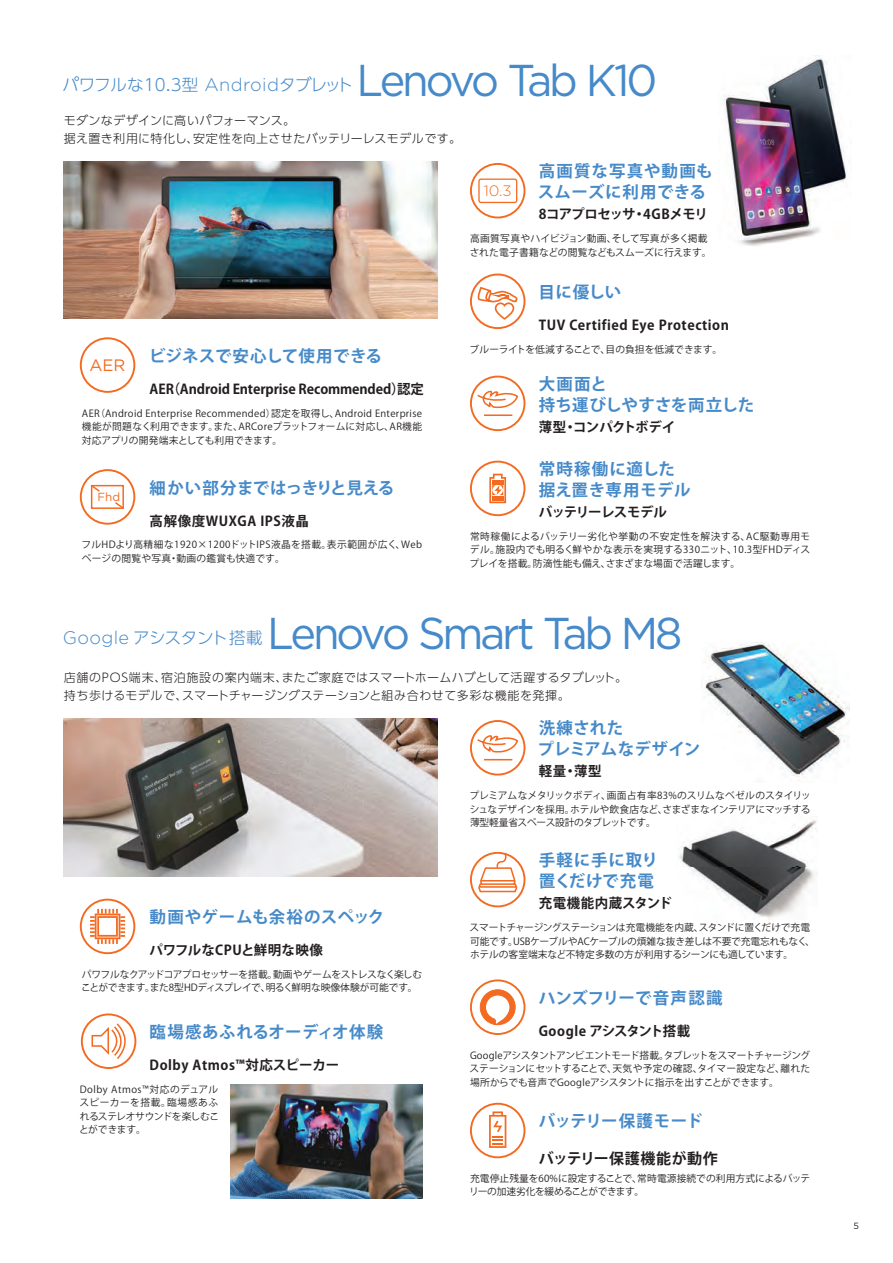
<style>
.page{position:relative;width:893px;height:1263px;background:#fff}
.page>*{position:absolute;margin:0;border:0;box-sizing:border-box;transform-origin:0 0}
.t1{font:44.55px "Gotham";letter-spacing:-.075em;color:#468ac9}
.t2{font:700 16.5px/21px "Koz Go Pro";letter-spacing:.025em;color:#468ac9}
.t3{font:300 16.5px "UD Shin Go Pro";letter-spacing:-.025em;color:#468ac9}
.t4{font:700 16.5px/21px "Koz Go Pro";letter-spacing:.05em;color:#468ac9}
.t5{font:700 16.5px/21px "Koz Go Pro";letter-spacing:.005em;color:#468ac9}
.t6{font:700 16.5px "Koz Go Pro";letter-spacing:-.01em;color:#468ac9}
.t7{font:700 16.5px/21px "Koz Go Pro";letter-spacing:.045em;color:#468ac9}
.t8{font:700 16.5px "Koz Go Pro";letter-spacing:-.025em;color:#468ac9}
.t9{font:16.5px "Gotham";color:#f36a21}
.t10{font:700 15px "Koz Go Pro";letter-spacing:.04em;color:#231f20}
.t11{font:300 15px "Gotham";color:#f36a21}
.t12{font:700 13.5px "Koz Go Pro";letter-spacing:.04em;color:#231f20}
.t13{font:700 13.5px "Koz Go Pro";letter-spacing:-.005em;color:#231f20}
.t14{font:700 13.5px "Koz Go Pro";letter-spacing:-.04em;color:#231f20}
.t15{font:700 13.5px "Koz Go Pro";letter-spacing:.02em;color:#231f20}
.t16{font:700 13.5px "Koz Go Pro";letter-spacing:-.035em;color:#231f20}
.t17{font:300 12px/18px "UD Shin Go Pro";letter-spacing:.03em;color:#231f20}
.t18{font:11.7px "Gotham";color:#f36a21}
.t19{font:9.75px/13.5px "Koz Go Pro";letter-spacing:-.01em;color:#231f20;text-align:justify}
.t20{font:9.75px/13.5px "Koz Go Pro";letter-spacing:.025em;color:#231f20}
.t21{font:9.75px/13.5px "Koz Go Pro";letter-spacing:.015em;color:#231f20}
.t22{font:9px "Gotham";color:#231f20}
.s1{font-family:"Gotham";font-size:18.15px}
</style>
<div class="page">
<img style="left:64px;top:162px;width:374px;height:157px">
<img style="left:64px;top:719px;width:374px;height:157px">
<img style="left:704px;top:642px;width:146px;height:139px">
<img style="left:231px;top:1084px;width:191px;height:115px">
<img style="left:679px;top:820px;width:139px;height:99px">
<div style="left:470px;top:979px;width:55px;height:56px;border:2px solid #f36a21;border-radius:50%"></div>
<svg style="left:480px;top:989px;width:36px;height:36px"></svg>
<div style="left:470px;top:720px;width:55px;height:55px;border:2px solid #f36a21;border-radius:50%"></div>
<svg style="left:476px;top:735px;width:43px;height:41px"></svg>
<div style="left:80px;top:337px;width:55px;height:56px;border:2px solid #f36a21;border-radius:50%"></div>
<div style="left:470px;top:376px;width:55px;height:55px;border:2px solid #f36a21;border-radius:50%"></div>
<svg style="left:476px;top:390px;width:43px;height:42px"></svg>
<div style="left:81px;top:1013px;width:55px;height:56px;border:2px solid #f36a21;border-radius:50%"></div>
<svg style="left:91px;top:1022px;width:44px;height:39px"></svg>
<div style="left:470px;top:1103px;width:55px;height:55px;border:2px solid #f36a21;border-radius:50%"></div>
<svg style="left:489px;top:1111px;width:17px;height:37px"></svg>
<svg style="left:477px;top:852px;width:42px;height:41px"></svg>
<div style="left:470px;top:852px;width:55px;height:55px;border:2px solid #f36a21;border-radius:50%"></div>
<div style="left:470px;top:461px;width:55px;height:55px;border:2px solid #f36a21;border-radius:50%"></div>
<svg style="left:489px;top:473px;width:18px;height:31px"></svg>
<div style="left:80px;top:899px;width:55px;height:55px;border:2px solid #f36a21;border-radius:50%"></div>
<svg style="left:90px;top:909px;width:35px;height:35px"></svg>
<div style="left:470px;top:163px;width:55px;height:55px;border:2px solid #f36a21;border-radius:50%"></div>
<div style="left:478px;top:179px;width:39px;height:24px;border:1px solid #f36a21;border-radius:2px"></div>
<img style="left:723px;top:56px;width:124px;height:190px">
<div style="left:470px;top:274px;width:55px;height:55px;border:2px solid #f36a21;border-radius:50%"></div>
<svg style="left:477px;top:286px;width:42px;height:34px"></svg>
<div style="left:80px;top:469px;width:55px;height:56px;border:2px solid #f36a21;border-radius:50%"></div>
<svg style="left:90px;top:484px;width:34px;height:25px"></svg>
<h2 class="t3" style="left:63px;top:71px;width:292px">パワフルな10.3型 <span class="s1">Android</span>タブレット</h2>
<h1 class="t1" style="left:356px;top:52px;width:302px">Lenovo Tab K10</h1>
<p class="t17" style="left:64px;top:111px;width:399px">モダンなデザインに高いパフォーマンス。<br>据え置き利用に特化し、安定性を向上させたバッテリーレスモデルです。</p>
<h2 class="t9" style="left:90px;top:354px;width:38px">AER</h2>
<h2 class="t2" style="left:149px;top:346px;width:234px">ビジネスで安心して使用できる</h2>
<h3 class="t13" style="left:150px;top:380px;width:276px">AER（Android Enterprise Recommended）認定</h3>
<p class="t19" style="left:82px;top:406px;width:342px">AER（Android Enterprise Recommended）認定を取得し、Android Enterprise機能が問題なく利用できます。また、ARCoreプラットフォームに対応し、AR機能対応アプリの開発端末としても利用できます。</p>
<p class="t18" style="left:98px;top:489px;width:24px">Fhd</p>
<h2 class="t6" style="left:150px;top:477px;width:246px">細かい部分まではっきりと見える</h2>
<h3 class="t12" style="left:150px;top:512px;width:161px">高解像度WUXGA IPS液晶</h3>
<p class="t20" style="left:81px;top:538px;width:342px">フルHDより高精細な1920×1200ドットIPS液晶を搭載。表示範囲が広く、Webページの閲覧や写真・動画の鑑賞も快適です。</p>
<h2 class="t4" style="left:538px;top:161px;width:176px">高画質な写真や動画もスムーズに利用できる</h2>
<p class="t21" style="left:470px;top:232px;width:243px">高画質写真やハイビジョン動画、そして写真が多く掲載された電子書籍などの閲覧などもスムーズに行えます。</p>
<h3 class="t11" style="left:484px;top:181px;width:30px">10.3</h3>
<h3 class="t14" style="left:539px;top:206px;width:171px">8コアプロセッサ・4GBメモリ</h3>
<h2 class="t2" style="left:538px;top:282px;width:84px">目に優しい</h2>
<h3 class="t12" style="left:539px;top:316px;width:192px">TUV Certified Eye Protection</h3>
<p class="t19" style="left:469px;top:343px;width:254px">ブルーライトを低減することで、目の負担を低減できます。</p>
<h2 class="t5" style="left:539px;top:374px;width:217px">大画面と<br>持ち運びしやすさを両立した</h2>
<h3 class="t16" style="left:539px;top:418px;width:138px">薄型・コンパクトボデイ</h3>
<h2 class="t2" style="left:539px;top:459px;width:153px">常時稼働に適した据え置き専用モデル</h2>
<p class="t19" style="left:469px;top:530px;width:342px">常時稼働によるバッテリー劣化や挙動の不安定性を解決する、AC駆動専用モデル。施設内でも明るく鮮やかな表示を実現する330ニット、10.3型FHDディスプレイを搭載。防滴性能も備え、さまざまな場面で活躍します。</p>
<h3 class="t14" style="left:539px;top:503px;width:130px">バッテリーレスモデル</h3>
<h2 class="t3" style="left:63px;top:624px;width:201px"><span class="s1">Google</span> アシスタント搭載</h2>
<h1 class="t1" style="left:267px;top:605px;width:417px">Lenovo Smart Tab M8</h1>
<p class="t17" style="left:64px;top:668px;width:565px">店舗のPOS端末、宿泊施設の案内端末、またご家庭ではスマートホームハブとして活躍するタブレット。持ち歩けるモデルで、スマートチャージングステーションと組み合わせて多彩な機能を発揮。</p>
<h2 class="t2" style="left:538px;top:718px;width:164px">洗練された<br>プレミアムなデザイン</h2>
<p class="t19" style="left:469px;top:789px;width:343px">プレミアムなメタリックボディ、画面占有率83%のスリムなベゼルのスタイリッシュなデザインを採用。ホテルや飲食店など、さまざまなインテリアにマッチする薄型軽量省スペース設計のタブレットです。</p>
<h3 class="t13" style="left:539px;top:763px;width:64px">軽量・薄型</h3>
<h2 class="t2" style="left:150px;top:907px;width:236px">動画やゲームも余裕のスペック</h2>
<h3 class="t15" style="left:150px;top:941px;width:175px">パワフルなCPUと鮮明な映像</h3>
<p class="t19" style="left:81px;top:968px;width:342px">パワフルなクアッドコアプロセッサーを搭載。動画やゲームをストレスなく楽しむことができます。また8型HDディスプレイで、明るく鮮明な映像体験が可能です。</p>
<h2 class="t2" style="left:150px;top:1022px;width:235px">臨場感あふれるオーディオ体験</h2>
<h3 class="t12" style="left:150px;top:1056px;width:191px">Dolby Atmos™対応スピーカー</h3>
<p class="t19" style="left:79px;top:1082px;width:142px">Dolby Atmos™対応のデュアルスピーカーを搭載。臨場感あふれるステレオサウンドを楽しむことができます。</p>
<h2 class="t7" style="left:539px;top:850px;width:121px">手軽に手に取り置くだけで充電</h2>
<h3 class="t12" style="left:539px;top:895px;width:135px">充電機能内蔵スタンド</h3>
<p class="t19" style="left:470px;top:921px;width:347px;text-align:left">スマートチャージングステーションは充電機能を内蔵、スタンドに置くだけで充電可能です。USBケーブルやACケーブルの煩雑な抜き差しは不要で充電忘れもなく、ホテルの客室端末など不特定多数の方が利用するシーンにも適しています。</p>
<h2 class="t2" style="left:539px;top:988px;width:185px">ハンズフリーで音声認識</h2>
<h3 class="t13" style="left:539px;top:1022px;width:153px">Google アシスタント搭載</h3>
<p class="t19" style="left:470px;top:1048px;width:342px">Googleアシスタントアンビエントモード搭載。タブレットをスマートチャージングステーションにセットすることで、天気や予定の確認、タイマー設定など、離れた場所からでも音声でGoogleアシスタントに指示を出すことができます。</p>
<h2 class="t8" style="left:539px;top:1110px;width:165px">バッテリー保護モード</h2>
<h3 class="t10" style="left:539px;top:1149px;width:181px">バッテリー保護機能が動作</h3>
<p class="t19" style="left:469px;top:1172px;width:343px">充電停止残量を60%に設定することで、常時電源接続での利用方式によるバッテリーの加速劣化を緩めることができます。</p>
<p class="t22" style="left:853px;top:1220px;width:7px">5</p>
</div>
